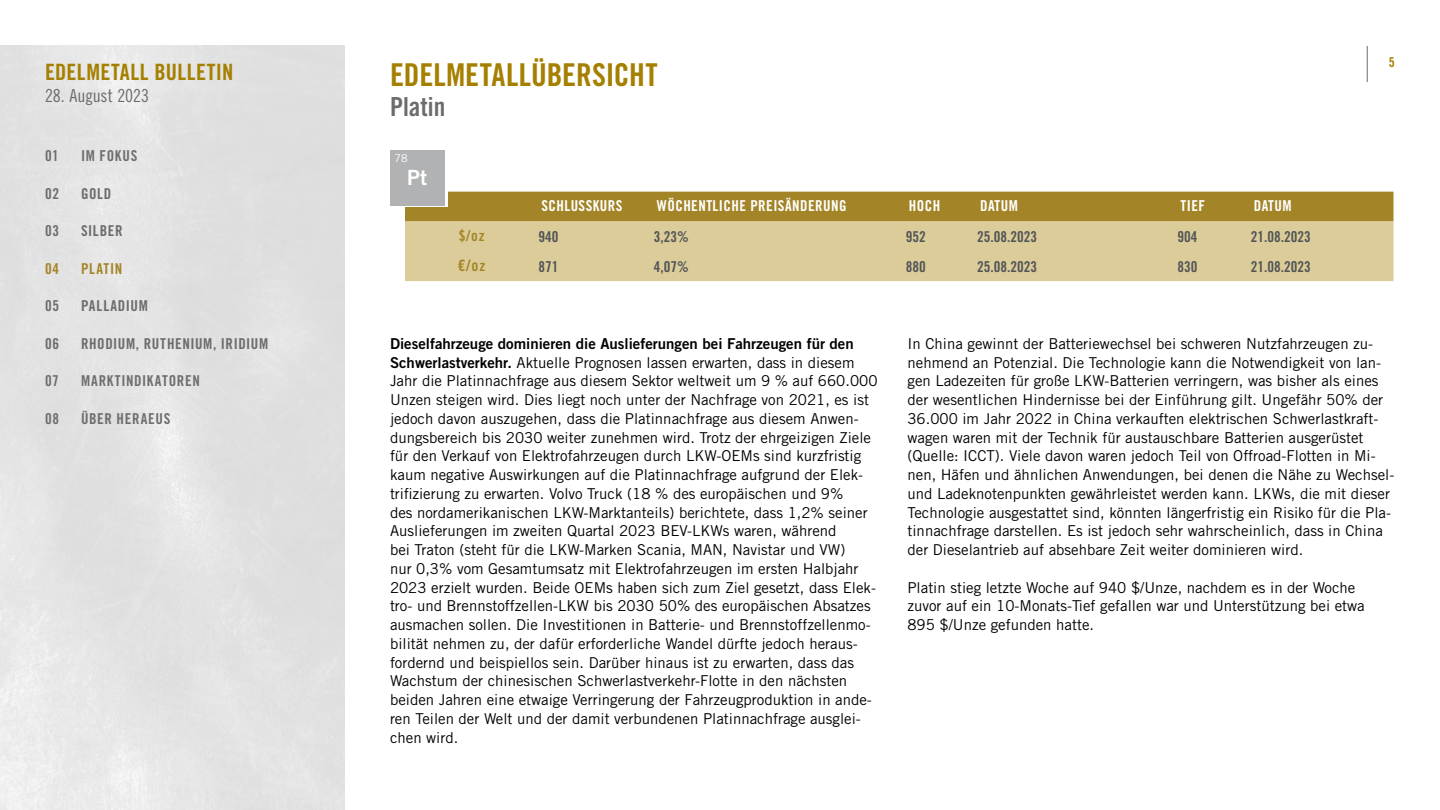
<style>
.page{position:relative;width:1440px;height:810px;background:#fff}
.page>*{position:absolute;margin:0;border:0;box-sizing:border-box;transform-origin:0 0}
.t1{font:31.5px "Trade Gothic LT Pro Bd Cn 20";color:#a58000}
.t2{font:26.25px "Trade Gothic LT Pro Bd Cn 20";color:#6b6c6e}
.t3{font:22.5px "Trade Gothic LT Pro Bd Cn 20";letter-spacing:.02em;color:#a58000}
.t4{font:21px "Trade Gothic LT Pro Bd 2";color:#fff}
.t5{font:18px "Trade Gothic LT Pro Cn 18";letter-spacing:-.01em;color:#6b6c6e}
.t6{font:15.75px "Trade Gothic LT Pro Bd Cn 20";color:#a38527}
.t7{font:15px/18.8px "Trade Gothic LT Pro";color:#000}
.t8{font:15px "Trade Gothic LT Pro Bd Cn 20";color:#535456}
.t9{font:15px "Trade Gothic LT Pro Bd 2";color:#000}
.t10{font:15px "Trade Gothic LT Pro Bd Cn 20";letter-spacing:.03em;color:#fff}
.t11{font:15px "Trade Gothic LT Pro Bd Cn 20";letter-spacing:.04em;color:#6b6c6e}
.t12{font:15px "Trade Gothic LT Pro Bd Cn 20";letter-spacing:.05em;color:#6e6e6e}
.t13{font:15px "Trade Gothic LT Pro Bd Cn 20";letter-spacing:.05em;color:#a38527}
.t14{font:13.5px "Trade Gothic LT Pro Bd Cn 20";color:#a58000}
.t15{font:10.8px "Trade Gothic LT Pro";color:#fff}
.s1{font-size:15px}
.s2{font-family:"Trade Gothic LT Pro Bd 2"}
</style>
<div class="page">
<hr style="left:1367px;top:46px;width:1px;height:36px;background:#6e6e6e">
<div style="left:405px;top:192px;width:989px;height:29px;background:#a38527"></div>
<div style="left:405px;top:221px;width:989px;height:60px;background:#dbcc99"></div>
<div style="left:393px;top:152px;width:54px;height:55px;background:linear-gradient(to bottom,#fff,#fff)"></div>
<div style="left:390px;top:150px;width:54px;height:55px;background:#b1b2b3"></div>
<h3 class="t3" style="left:45px;top:58px;width:190px">EDELMETALL BULLETIN</h3>
<p class="t5" style="left:45px;top:85px;width:106px">28. August 2023</p>
<p class="t12" style="left:45px;top:147px;width:15px">01</p>
<p class="t12" style="left:81px;top:147px;width:58px">IM FOKUS</p>
<p class="t11" style="left:45px;top:184px;width:16px">02</p>
<p class="t11" style="left:81px;top:184px;width:32px">GOLD</p>
<p class="t11" style="left:45px;top:222px;width:16px">03</p>
<p class="t11" style="left:81px;top:222px;width:43px">SILBER</p>
<p class="t13" style="left:45px;top:259px;width:16px">04</p>
<p class="t13" style="left:81px;top:259px;width:43px">PLATIN</p>
<p class="t11" style="left:45px;top:297px;width:16px">05</p>
<p class="t11" style="left:81px;top:297px;width:68px">PALLADIUM</p>
<p class="t11" style="left:45px;top:334px;width:16px">06</p>
<p class="t11" style="left:81px;top:334px;width:189px">RHODIUM, RUTHENIUM, IRIDIUM</p>
<p class="t12" style="left:45px;top:372px;width:15px">07</p>
<p class="t12" style="left:81px;top:372px;width:120px">MARKTINDIKATOREN</p>
<p class="t12" style="left:45px;top:409px;width:16px">08</p>
<p class="t12" style="left:81px;top:409px;width:91px">ÜBER HERAEUS</p>
<h1 class="t1" style="left:390px;top:56px;width:269px">EDELMETALLÜBERSICHT</h1>
<h2 class="t2" style="left:390px;top:91px;width:57px">Platin</h2>
<p class="t15" style="left:395px;top:152px;width:15px">78</p>
<h3 class="t4" style="left:407px;top:164px;width:21px">Pt</h3>
<p class="t10" style="left:541px;top:196px;width:83px">SCHLUSSKURS</p>
<p class="t10" style="left:657px;top:196px;width:191px">WÖCHENTLICHE PREISÄNDERUNG</p>
<p class="t10" style="left:909px;top:196px;width:33px">HOCH</p>
<p class="t10" style="left:980px;top:196px;width:39px">DATUM</p>
<p class="t10" style="left:1180px;top:196px;width:26px">TIEF</p>
<p class="t10" style="left:1254px;top:196px;width:39px">DATUM</p>
<p class="t13" style="left:459px;top:226px;width:28px">$/oz</p>
<p class="t8" style="left:538px;top:227px;width:21px">940</p>
<p class="t8" style="left:654px;top:227px;width:36px">3,23%</p>
<p class="t8" style="left:906px;top:227px;width:21px">952</p>
<p class="t8" style="left:977px;top:227px;width:61px">25.08.2023</p>
<p class="t8" style="left:1177px;top:227px;width:21px">904</p>
<p class="t8" style="left:1251px;top:227px;width:61px">21.08.2023</p>
<p class="t6" style="left:458px;top:256px;width:29px">€/o<span class="s1">z</span></p>
<p class="t8" style="left:538px;top:257px;width:21px">871</p>
<p class="t8" style="left:654px;top:257px;width:36px">4,07%</p>
<p class="t8" style="left:906px;top:257px;width:21px">880</p>
<p class="t8" style="left:977px;top:257px;width:61px">25.08.2023</p>
<p class="t8" style="left:1177px;top:257px;width:21px">830</p>
<p class="t8" style="left:1251px;top:257px;width:61px">21.08.2023</p>
<p class="t14" style="left:1389px;top:54px;width:7px">5</p>
<p class="t9" style="left:390px;top:334px;width:465px">Dieselfahrzeuge dominieren die Auslieferungen bei Fahrzeugen für den</p>
<p class="t7" style="left:390px;top:353px;width:489px"><span class="s2">Schwerlastverkehr.</span> Aktuelle Prognosen lassen erwarten, dass in diesem Jahr die Platinnachfrage aus diesem Sektor weltweit um 9 % auf 660.000<br>Unzen steigen wird. Dies liegt noch unter der Nachfrage von 2021, es ist jedoch davon auszugehen, dass die Platinnachfrage aus diesem Anwen&shy;dungsbereich bis 2030 weiter zunehmen wird. Trotz der ehrgeizigen Ziele für den Verkauf von Elektrofahrzeugen durch LKW-OEMs sind kurzfristig kaum negative Auswirkungen auf die Platinnachfrage aufgrund der Elek&shy;trifizierung zu erwarten. Volvo Truck (18 % des europäischen und 9%<br>des nordamerikanischen LKW-Marktanteils) berichtete, dass 1,2% seiner Auslieferungen im zweiten Quartal 2023 BEV-LKWs waren, während<br>bei Traton (steht für die LKW-Marken Scania, MAN, Navistar und VW)<br>nur 0,3% vom Gesamtumsatz mit Elektrofahrzeugen im ersten Halbjahr 2023 erzielt wurden. Beide OEMs haben sich zum Ziel gesetzt, dass Elek&shy;tro- und Brennstoffzellen-LKW bis 2030 50% des europäischen Absatzes ausmachen sollen. Die Investitionen in Batterie- und Brennstoffzellenmo&shy;bilität nehmen zu, der dafür erforderliche Wandel dürfte jedoch heraus&shy;fordernd und beispiellos sein. Darüber hinaus ist zu erwarten, dass das Wachstum der chinesischen Schwerlastverkehr-Flotte in den nächsten beiden Jahren eine etwaige Verringerung der Fahrzeugproduktion in ande&shy;ren Teilen der Welt und der damit verbundenen Platinnachfrage ausglei&shy;chen wird.</p>
<p class="t7" style="left:908px;top:334px;width:488px">In China gewinnt der Batteriewechsel bei schweren Nutzfahrzeugen zu&shy;nehmend an Potenzial. Die Technologie kann die Notwendigkeit von lan&shy;gen Ladezeiten für große LKW-Batterien verringern, was bisher als eines der wesentlichen Hindernisse bei der Einführung gilt. Ungefähr 50% der 36.000 im Jahr 2022 in China verkauften elektrischen Schwerlastkraft&shy;wagen waren mit der Technik für austauschbare Batterien ausgerüstet (Quelle: ICCT). Viele davon waren jedoch Teil von Offroad-Flotten in Mi&shy;nen, Häfen und ähnlichen Anwendungen, bei denen die Nähe zu Wechsel&shy;und Ladeknotenpunkten gewährleistet werden kann. LKWs, die mit dieser Technologie ausgestattet sind, könnten längerfristig ein Risiko für die Pla&shy;tinnachfrage darstellen. Es ist jedoch sehr wahrscheinlich, dass in China der Dieselantrieb auf absehbare Zeit weiter dominieren wird.</p>
<p class="t7" style="left:908px;top:578px;width:459px">Platin stieg letzte Woche auf 940 $/Unze, nachdem es in der Woche zuvor auf ein 10-Monats-Tief gefallen war und Unterstützung bei etwa<br>895 $/Unze gefunden hatte.</p>
</div>
